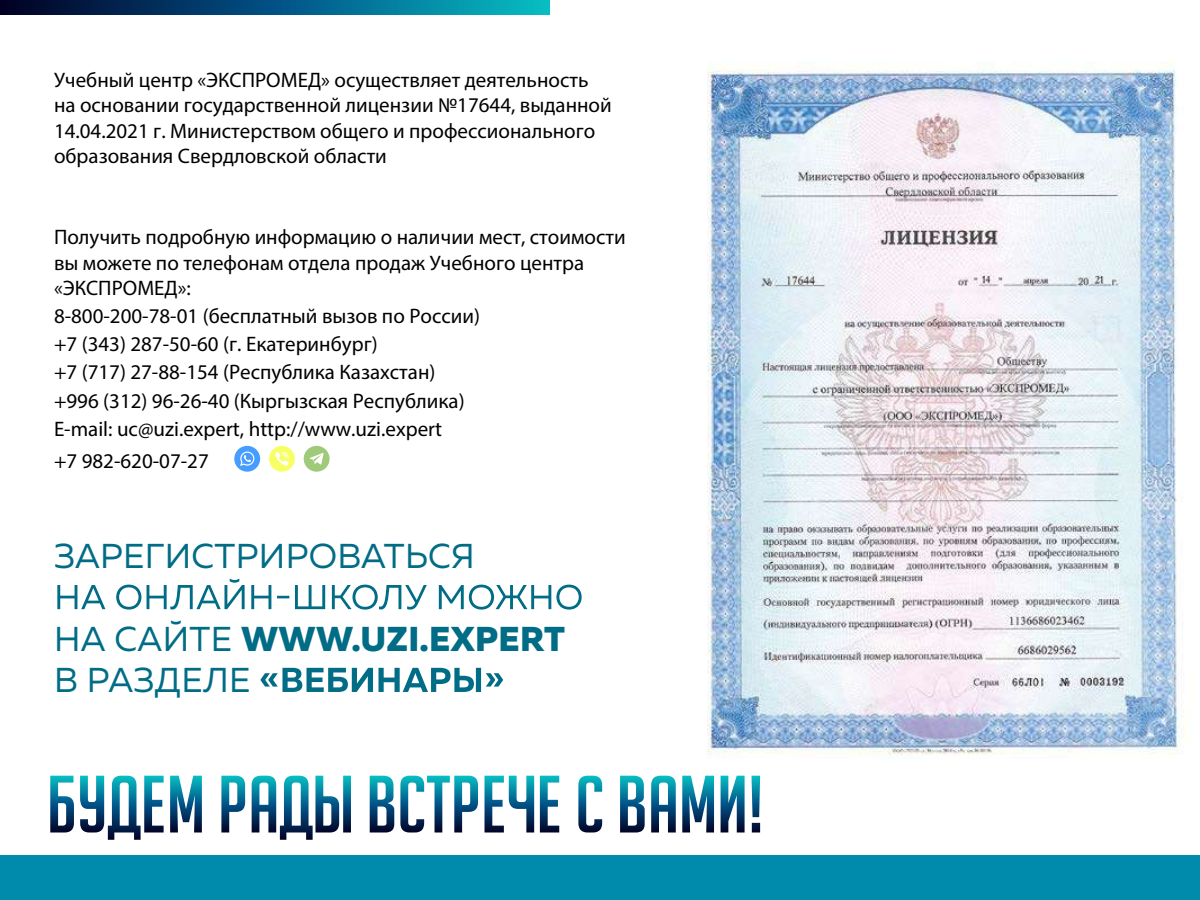
<style>
.page{position:relative;width:1200px;height:900px;background:#fff}
.page>*{position:absolute;margin:0;border:0;box-sizing:border-box;transform-origin:0 0}
.t1{font:34.5px "Muller";letter-spacing:.01em;color:#006c85}
.t2{font:34.5px "Muller Extra Bold DEMO";letter-spacing:.01em;color:#006c85}
.t3{font:21px/25.2px "Myriad Pro";color:#000}
.s1{font-family:"Muller"}
</style>
<div class="page">
<div style="left:269px;top:446px;width:26px;height:26px;background:#f7ff64;border-radius:50%"></div>
<svg style="left:275px;top:452px;width:14px;height:14px"></svg>
<div style="left:234px;top:446px;width:26px;height:26px;background:#459dff;border-radius:50%"></div>
<svg style="left:240px;top:452px;width:14px;height:14px"></svg>
<div style="left:304px;top:446px;width:26px;height:26px;background:#9fca7a;border-radius:50%"></div>
<svg style="left:310px;top:453px;width:14px;height:12px"></svg>
<img style="left:707px;top:62px;width:477px;height:693px">
<svg style="left:57px;top:579px;width:525px;height:31px"></svg>
<svg style="left:261px;top:668px;width:242px;height:24px"></svg>
<svg style="left:0;top:0;width:549px;height:14px;background:#02577b"></svg>
<div style="left:0;top:855px;width:1200px;height:45px;background:#008bac"></div>
<svg style="left:50px;top:776px;width:24px;height:57px"></svg>
<svg style="left:80px;top:776px;width:84px;height:64px"></svg>
<svg style="left:170px;top:776px;width:32px;height:57px"></svg>
<svg style="left:221px;top:776px;width:24px;height:57px"></svg>
<svg style="left:252px;top:776px;width:99px;height:64px"></svg>
<svg style="left:370px;top:776px;width:24px;height:57px"></svg>
<svg style="left:400px;top:776px;width:78px;height:57px"></svg>
<svg style="left:485px;top:776px;width:49px;height:57px"></svg>
<svg style="left:540px;top:776px;width:19px;height:57px"></svg>
<svg style="left:578px;top:776px;width:24px;height:57px"></svg>
<svg style="left:620px;top:776px;width:25px;height:57px"></svg>
<svg style="left:651px;top:776px;width:25px;height:57px"></svg>
<svg style="left:682px;top:776px;width:32px;height:57px"></svg>
<svg style="left:721px;top:776px;width:24px;height:57px"></svg>
<svg style="left:752px;top:776px;width:8px;height:57px"></svg>
<p class="t3" style="left:54px;top:67px;width:559px">Учебный центр «ЭКСПРОМЕД» осуществляет деятельность на основании государственной лицензии №17644, выданной 14.04.2021 г. Министерством общего и профессионального образования Свердловской области</p>
<p class="t3" style="left:54px;top:225px;width:573px">Получить подробную информацию о наличии мест, стоимости вы можете по телефонам отдела продаж Учебного центра «ЭКСПРОМЕД»:</p>
<p class="t3" style="left:54px;top:302px;width:428px;line-height:28.2px">8-800-200-78-01 (бесплатный вызов по России) +7 (343) 287-50-60 (г. Екатеринбург)<br>+7 (717) 27-88-154 (Республика Казахстан) +996 (312) 96-26-40 (Кыргызская Республика)<br>E-mail: uc@uzi.expert, http://www.uzi.expert</p>
<p class="t3" style="left:54px;top:448px;width:156px">+7 982-620-07-27</p>
<h1 class="t1" style="left:54px;top:535px;width:422px">ЗАРЕГИСТРИРОВАТЬСЯ</h1>
<h1 class="t2" style="left:54px;top:617px;width:513px"><span class="s1">НА САЙТЕ</span> WWW.UZI.EXPERT</h1>
<h1 class="t1" style="left:54px;top:659px;width:198px">В РАЗДЕЛЕ</h1>
</div>
